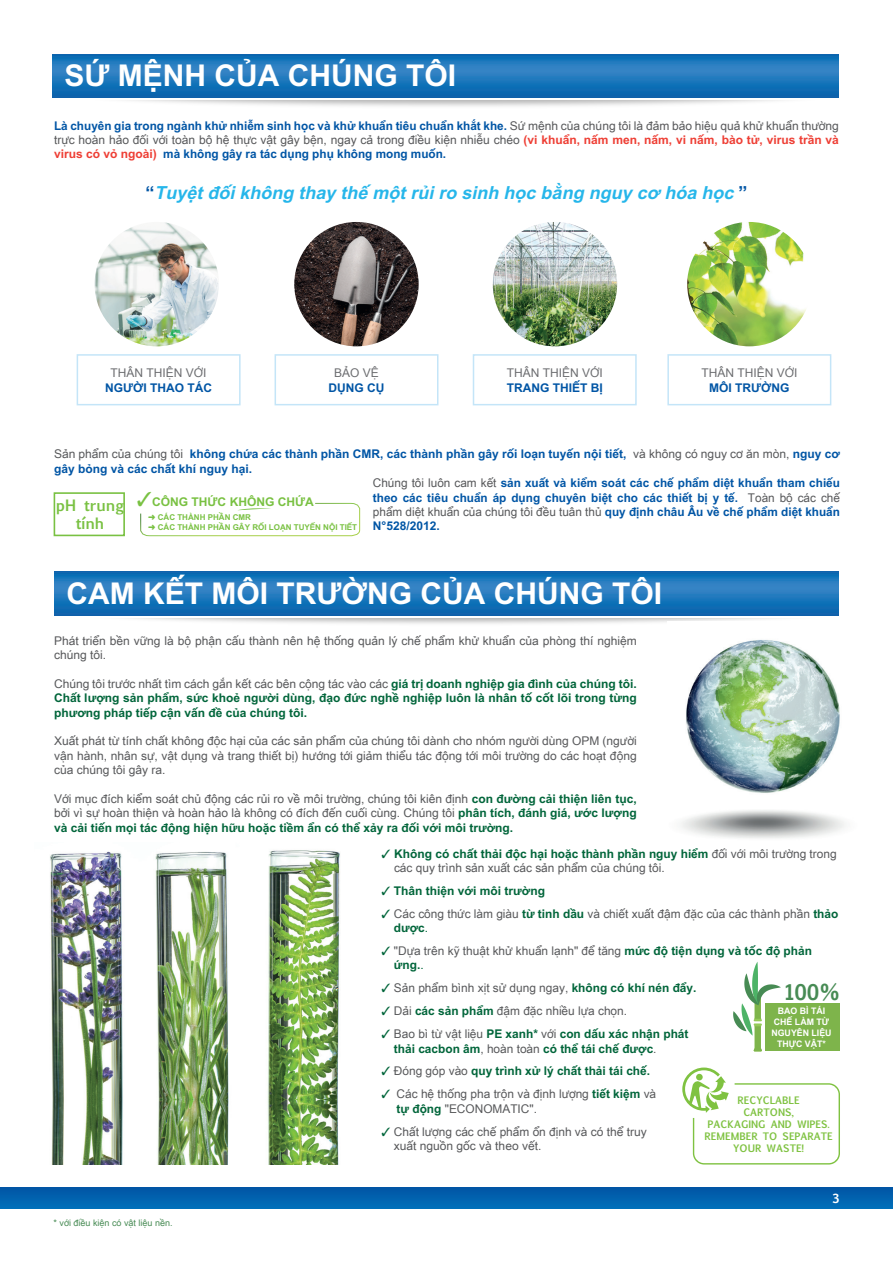
<style>
.page{position:relative;width:893px;height:1263px;background:#fff}
.page>*{position:absolute;margin:0;border:0;box-sizing:border-box;transform-origin:0 0}
.t1{font:700 30px "Arial Unicode MS";color:#fff}
.t2{font:700 20.7px "Euphemia UCAS";color:#478b54}
.t3{font:italic 700 18px "Arial Unicode MS";color:#26b6ea}
.t4{font:700 15px/18px "Euphemia UCAS";color:#79c142;text-align:center}
.t5{font:12px/14.4px "Arial Unicode MS";color:#57585a}
.t6{font:700 12px/14.4px "Arial Unicode MS";color:#00653a;text-align:justify}
.t7{font:700 12px "Arial Unicode MS";color:#0155a5}
.t8{font:12px "Arial Unicode MS";color:#6c6d70}
.t9{font:700 12px "Arial Unicode MS";color:#79c142}
.t10{font:700 12px "Euphemia UCAS";color:#fff}
.t11{font:700 9.9px/11.9px "Euphemia UCAS";color:#7fc241;text-align:center}
.t12{font:700 9px/10.8px "Arial Unicode MS";color:#fff;text-align:center}
.t13{font:9px "Arial Unicode MS";color:#478b54}
.t14{font:700 8.1px/9.6px "Arial Unicode MS";color:#79c142}
.s1{font-weight:700;color:#0155a5}
.s2{font-weight:700;color:#ee3e34}
.s3{font-style:normal;color:#0155a5}
.s4{font-weight:400;color:#57585a}
.s5{font-weight:700;color:#00653a}
.s6{color:#00653a}
</style>
<div class="page">
<div style="left:0;top:1188px;width:893px;height:21px;background:#0163af"></div>
<svg style="left:53px;top:54px;width:786px;height:44px;background:#1b74b9"></svg>
<svg style="left:54px;top:572px;width:785px;height:43px;background:#1b74b9"></svg>
<svg style="left:682px;top:1067px;width:158px;height:97px"></svg>
<img style="left:50px;top:850px;width:290px;height:314px">
<img style="left:681px;top:640px;width:164px;height:199px">
<svg style="left:140px;top:502px;width:221px;height:35px"></svg>
<div style="left:54px;top:492px;width:71px;height:44px;border:2px solid #79c142"></div>
<div style="left:765px;top:1003px;width:74px;height:48px;background:#7eb44b"></div>
<svg style="left:733px;top:962px;width:48px;height:89px"></svg>
<img style="left:95px;top:222px;width:124px;height:124px;border-radius:62px">
<img style="left:294px;top:222px;width:125px;height:124px;border-radius:62px">
<img style="left:493px;top:222px;width:124px;height:124px;border-radius:62px">
<img style="left:687px;top:222px;width:125px;height:124px;border-radius:62px">
<div style="left:77px;top:354px;width:164px;height:51px;border:2px solid #c4e5f8"></div>
<div style="left:275px;top:354px;width:163px;height:51px;border:2px solid #c4e5f8"></div>
<div style="left:473px;top:354px;width:164px;height:51px;border:2px solid #c4e5f8"></div>
<div style="left:667px;top:354px;width:164px;height:51px;border:2px solid #c4e5f8"></div>
<h1 class="t1" style="left:65px;top:53px;width:393px">SỨ MỆNH CỦA CHÚNG TÔI</h1>
<p class="t5" style="left:54px;top:118px;width:786px;text-align:justify"><span class="s1">Là chuyên gia trong ngành khử nhiễm sinh học và khử khuẩn tiêu chuẩn khắt khe.</span> Sứ mệnh của chúng tôi là đảm bảo hiệu quả khử khuẩn thường trực hoàn hảo đối với toàn bộ hệ thực vật gây bện, ngay cả trong điều kiện nhiễu chéo <span class="s2">(vi khuẩn, nấm men, nấm, vi nấm, bào tử, virus trần và virus có vỏ ngoài)</span> <span class="s1">mà không gây ra tác dụng phụ không mong muốn.</span></p>
<h3 class="t3" style="left:146px;top:179px;width:603px"><span class="s3">“</span> Tuyệtđốikhông thaythế mộtrủiro sinh họcbằng nguycơ hóahọc<span class="s3">”</span></h3>
<p class="t8" style="left:111px;top:364px;width:97px">THÂN THIỆN VỚI</p>
<p class="t7" style="left:105px;top:379px;width:108px">NGƯỜI THAO TÁC</p>
<p class="t8" style="left:334px;top:364px;width:46px">BẢO VỆ</p>
<p class="t7" style="left:328px;top:379px;width:57px">DỤNG CỤ</p>
<p class="t8" style="left:507px;top:364px;width:97px">THÂN THIỆN VỚI</p>
<p class="t7" style="left:507px;top:379px;width:97px">TRANG THIẾT BỊ</p>
<p class="t8" style="left:701px;top:364px;width:97px">THÂN THIỆN VỚI</p>
<p class="t7" style="left:709px;top:379px;width:82px">MÔI TRƯỜNG</p>
<p class="t7" style="left:54px;top:445px;width:787px"><span class="s4">Sản phẩm của chúng tôi</span> không chứa các thành phần CMR, các thành phần gây rối loạn tuyến nội tiết, <span class="s4">và không có nguy cơ ăn mòn,</span> nguy cơ</p>
<p class="t7" style="left:54px;top:460px;width:200px">gây bỏng và các chất khí nguy hại.</p>
<p class="t7" style="left:373px;top:474px;width:469px"><span class="s4">Chúng tôi luôn cam kết</span> sản xuất và kiểm soát các chế phẩm diệt khuẩn tham chiếu</p>
<p class="t7" style="left:373px;top:489px;width:469px">theo các tiêu chuẩn áp dụng chuyên biệt cho các thiết bị y tế. <span class="s4">Toàn bộ các chế</span></p>
<p class="t5" style="left:373px;top:504px;width:469px">phẩm diệt khuẩn của chúng tôi đều tuân thủ <span class="s1">quy định châu Âu về chế phẩm diệt khuẩn</span></p>
<p class="t7" style="left:373px;top:517px;width:68px">N°528/2012.</p>
<p class="t9" style="left:137px;top:493px;width:179px">✓CÔNG THỨC KHÔNG CHỨA</p>
<p class="t14" style="left:148px;top:513px;width:211px">➜ CÁC THÀNH PHẦN CMR<br>➜ CÁC THÀNH PHẦN GÂY RỐI LOẠN TUYẾN NỘI TIẾT</p>
<p class="t4" style="left:56px;top:496px;width:70px">pH trung tính</p>
<h1 class="t1" style="left:67px;top:571px;width:597px">CAM KẾT MÔI TRƯỜNG CỦA CHÚNG TÔI</h1>
<p class="t5" style="left:54px;top:633px;width:584px">Phát triển bền vững là bộ phận cấu thành nên hệ thống quản lý chế phẩm khử khuẩn của phòng thí nghiệm chúng tôi.</p>
<p class="t6" style="left:54px;top:677px;width:584px"><span class="s4">Chúng tôi trước nhất tìm cách gắn kết các bên cộng tác vào các</span> giá trị doanh nghiệp gia đình của chúng tôi.<br>Chất lượng sản phẩm, sức khoẻ người dùng, đạo đức nghề nghiệp luôn là nhân tố cốt lõi trong từng phương pháp tiếp cận vấn đề của chúng tôi.</p>
<p class="t5" style="left:54px;top:734px;width:584px;text-align:justify">Xuất phát từ tính chất không độc hại của các sản phẩm của chúng tôi dành cho nhóm người dùng OPM (người vận hành, nhân sự, vật dụng và trang thiết bị) hướng tới giảm thiểu tác động tới môi trường do các hoạt động của chúng tôi gây ra.</p>
<p class="t5" style="left:54px;top:791px;width:584px;text-align:justify">Với mục đích kiểm soát chủ động các rủi ro về môi trường, chúng tôi kiên định <span class="s5">con đường cải thiện liên tục, </span>bởi vì sự hoàn thiện và hoàn hảo là không có đích đến cuối cùng. Chúng tôi <span class="s5">phân tích, đánh giá, ước lượng và cải tiến mọi tác động hiện hữu hoặc tiềm ẩn có thể xảy ra đối với môi trường.</span></p>
<p class="t5" style="left:394px;top:846px;width:444px;text-indent:-12px"><span class="s6">✓</span> <span class="s5">Không có chất thải độc hại hoặc thành phần nguy hiểm</span> đối với môi trường trong các quy trình sản xuất các sản phẩm của chúng tôi.</p>
<p class="t6" style="left:382px;top:884px;width:165px">✓ Thân thiện với môi trường</p>
<p class="t5" style="left:394px;top:906px;width:446px;text-indent:-12px"><span class="s6">✓</span> Các công thức làm giàu <span class="s5">từ tinh dầu</span> và chiết xuất đậm đặc của các thành phần <span class="s5">thảo dược</span><span class="s6">.</span></p>
<p class="t5" style="left:394px;top:943px;width:420px;text-indent:-12px"><span class="s6">✓</span> "Dựa trên kỹ thuật khử khuẩn lạnh" để tăng <span class="s5">mức độ tiện dụng và tốc độ phản ứng.</span><span class="s6">.</span></p>
<p class="t5" style="left:382px;top:981px;width:316px"><span class="s6">✓</span> Sản phẩm bình xịt sử dụng ngay, <span class="s5">không có khí nén đẩy.</span></p>
<p class="t5" style="left:382px;top:1003px;width:247px"><span class="s6">✓</span> Dải <span class="s5">các sản phẩm</span> đậm đặc nhiều lựa chọn.</p>
<p class="t6" style="left:394px;top:1027px;width:296px;text-indent:-12px">✓ <span class="s4">Bao bì từ vật liệu</span> PE xanh* <span class="s4">với</span> con dấu xác nhận phát thải cacbon âm<span class="s4">, hoàn toàn</span> có thể tái chế được<span class="s4">.</span></p>
<p class="t6" style="left:382px;top:1064px;width:270px">✓ <span class="s4">Đóng góp vào</span> quy trình xử lý chất thải tái chế.</p>
<p class="t5" style="left:397px;top:1087px;width:261px;text-indent:-15px"><span class="s6">✓</span> Các hệ thống pha trộn và định lượng <span class="s5">tiết kiệm</span> và <span class="s5">tự động</span> "ECONOMATIC".</p>
<p class="t5" style="left:394px;top:1124px;width:254px;text-indent:-12px"><span class="s6">✓</span> Chất lượng các chế phẩm ổn định và có thể truy xuất nguồn gốc và theo vết.</p>
<h2 class="t2" style="left:785px;top:976px;width:56px">100%</h2>
<p class="t12" style="left:771px;top:1006px;width:62px">BAO BÌ TÁI<br>CHẾ LÀM TỪ<br>NGUYÊN LIỆU<br>THỰC VẬT*</p>
<p class="t11" style="left:705px;top:1094px;width:130px">RECYCLABLE<br>CARTONS,<br>PACKAGING AND WIPES.<br>REMEMBER TO SEPARATE<br>YOUR WASTE!</p>
<p class="t13" style="left:54px;top:1216px;width:121px">* với điều kiện có vật liệu nền.</p>
<p class="t10" style="left:832px;top:1189px;width:9px">3</p>
</div>
